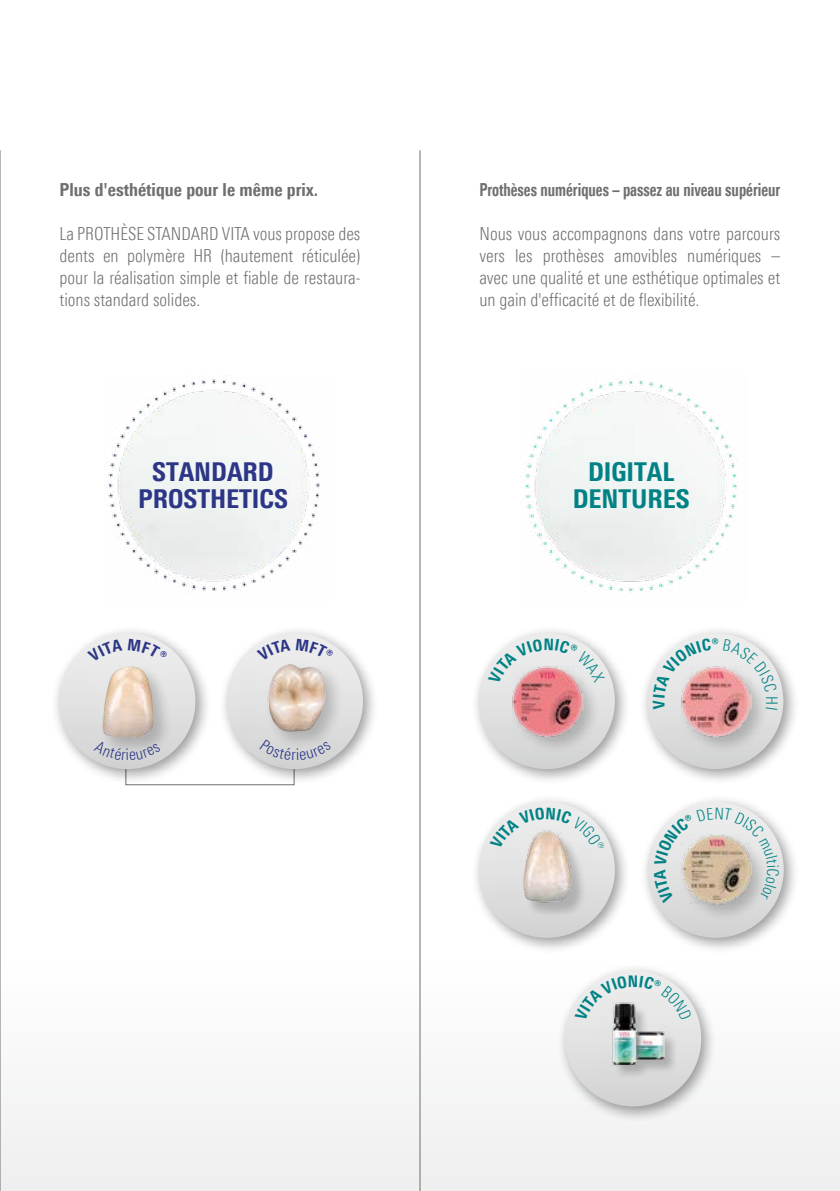
<style>
.page{position:relative;width:840px;height:1191px;background:#fff}
.page>*{position:absolute;margin:0;border:0;box-sizing:border-box;transform-origin:0 0}
.t1{font:800 condensed 26px/27px "Univers Next Pro";color:#2d3686;text-align:center}
.t2{font:800 condensed 26px/27px "Univers Next Pro";color:#008285;text-align:center}
.t3{font:300 condensed 18px/22px "Univers Next Pro";color:#6f6f6e;text-align:justify}
.t4{font:800 condensed 18px "Univers Next Pro";color:#6f6f6e;scale:.8 1}
.t5{font:800 condensed 18px "Univers Next Pro";color:#6f6f6e}
.t6{font:800 condensed 16px "Univers Next Pro";color:#008285}
.t7{font:300 condensed 16px "Univers Next Pro";color:#008285}
</style>
<div class="page">
<div style="left:0;top:432px;width:839px;height:759px;background:linear-gradient(to right,#fcfcfc,#f8f8f8)"></div>
<hr style="left:0;top:150px;width:1px;height:1041px;background:#6f6f6e">
<hr style="left:419px;top:150px;width:1px;height:1041px;background:#6f6f6e">
<img style="left:520px;top:380px;width:227px;height:222px">
<img style="left:103px;top:379px;width:227px;height:224px">
<div style="left:51px;top:625px;width:160px;height:160px;background:#000;opacity:.4"></div>
<svg style="left:59px;top:633px;width:136px;height:136px"></svg>
<div style="left:219px;top:625px;width:159px;height:160px;background:#000;opacity:.4"></div>
<div style="left:227px;top:633px;width:136px;height:136px;background:linear-gradient(to bottom,#f0f0f0,#d2d3d3);border-radius:68px"></div>
<div style="left:99px;top:664px;width:74px;height:92px;background:#000;opacity:.2"></div>
<img style="left:48px;top:665px;width:157px;height:74px">
<div style="left:264px;top:660px;width:80px;height:90px;background:#000;opacity:.2"></div>
<img style="left:239px;top:664px;width:99px;height:73px">
<div style="left:470px;top:625px;width:160px;height:160px;background:#000;opacity:.4"></div>
<svg style="left:478px;top:633px;width:136px;height:136px"></svg>
<div style="left:639px;top:625px;width:159px;height:160px;background:#000;opacity:.4"></div>
<div style="left:646px;top:633px;width:137px;height:136px;background:linear-gradient(to bottom,#f0f0f0,#d3d3d3);border-radius:68px"></div>
<div style="left:556px;top:962px;width:160px;height:160px;background:#000;opacity:.4"></div>
<svg style="left:564px;top:970px;width:136px;height:136px"></svg>
<div style="left:639px;top:793px;width:160px;height:160px;background:#000;opacity:.4"></div>
<svg style="left:647px;top:801px;width:136px;height:137px"></svg>
<div style="left:470px;top:793px;width:160px;height:160px;background:#000;opacity:.4"></div>
<svg style="left:478px;top:801px;width:136px;height:137px"></svg>
<div style="left:679px;top:665px;width:89px;height:89px;background:#000;opacity:.2"></div>
<img style="left:680px;top:665px;width:71px;height:72px">
<div style="left:524px;top:833px;width:62px;height:84px;background:#000;opacity:.2"></div>
<img style="left:495px;top:849px;width:96px;height:54px">
<div style="left:510px;top:665px;width:90px;height:89px;background:#000;opacity:.2"></div>
<img style="left:511px;top:684px;width:72px;height:53px">
<div style="left:680px;top:833px;width:88px;height:88px;background:#000;opacity:.2"></div>
<img style="left:680px;top:903px;width:71px;height:2px">
<div style="left:613px;top:1004px;width:65px;height:74px;background:#dadbdb"></div>
<img style="left:598px;top:992px;width:76px;height:84px">
<div style="left:87px;top:638px;width:81px;height:24px;background:#ebebeb"></div>
<svg style="left:256px;top:639px;width:34px;height:22px"></svg>
<svg style="left:296px;top:638px;width:38px;height:20px"></svg>
<svg style="left:487px;top:638px;width:117px;height:46px"></svg>
<svg style="left:652px;top:638px;width:58px;height:71px"></svg>
<svg style="left:722px;top:639px;width:54px;height:53px"></svg>
<svg style="left:765px;top:707px;width:12px;height:2px"></svg>
<svg style="left:574px;top:975px;width:53px;height:46px"></svg>
<svg style="left:639px;top:975px;width:52px;height:45px"></svg>
<svg style="left:653px;top:807px;width:125px;height:96px"></svg>
<svg style="left:489px;top:807px;width:115px;height:42px"></svg>
<svg style="left:94px;top:740px;width:66px;height:20px"></svg>
<div style="left:259px;top:739px;width:72px;height:21px;background:#d5d6d6"></div>
<p class="t5" style="left:60px;top:179px;width:260px">Plus d'esthétique pour le même prix.</p>
<p class="t3" style="left:60px;top:223px;width:302px">La PROTHÈSE STANDARD VITA vous propose des dents en polymère HR (hautement réticulée) pour la réalisation simple et fiable de restaura&shy;tions standard solides.</p>
<p class="t4" style="left:479px;top:179px;width:377px">Prothèses numériques – passez au niveau supérieur</p>
<p class="t3" style="left:479px;top:223px;width:302px">Nous vous accompagnons dans votre parcours vers les prothèses amovibles numériques – avec une qualité et une esthétique optimales et un gain d'efficacité et de flexibilité.</p>
<h1 class="t1" style="left:138px;top:458px;width:151px">STANDARD<br>PROSTHETICS</h1>
<h1 class="t2" style="left:572px;top:458px;width:118px">DIGITAL<br>DENTURES</h1>
<p class="t6" style="left:711px;top:635px;width:8px">®</p>
<p class="t7" style="left:780px;top:696px;width:11px;rotate:90deg">H</p>
<p class="t6" style="left:627px;top:971px;width:12px">N</p>
</div>
